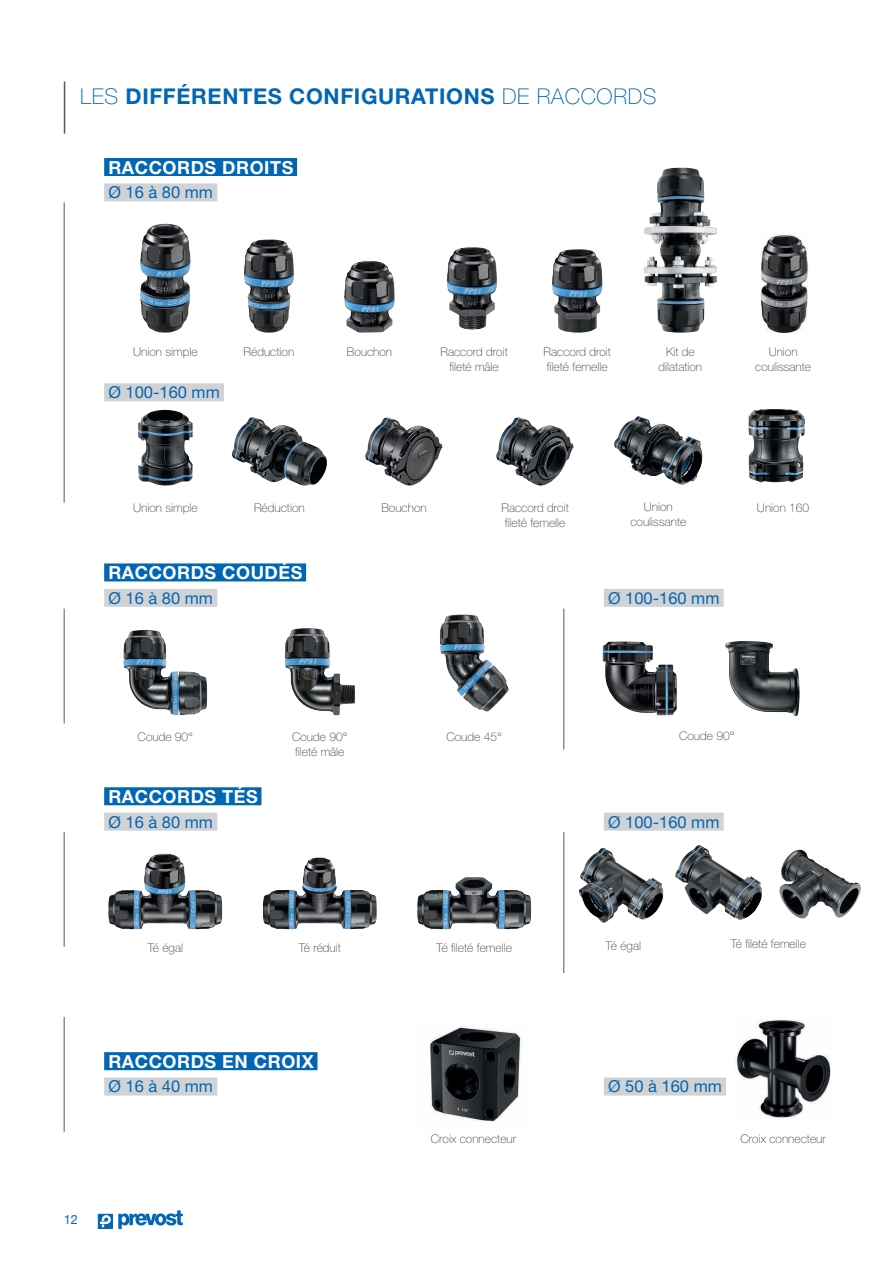
<style>
.page{position:relative;width:893px;height:1263px;background:#fff}
.page>*{position:absolute;margin:0;border:0;box-sizing:border-box;transform-origin:0 0}
.t1{font:700 21.75px "Helvetica Neue LT Std";letter-spacing:.03em;color:#0166b3}
.t2{font:700 18px "Helvetica Neue LT Std";letter-spacing:.03em;color:#fff}
.t3{font:16.5px "Helvetica Neue LT Std";color:#0166b3}
.t4{font:12.75px "Helvetica Neue";color:#0166b3}
.t5{font:100 12px/15px "Helvetica Neue LT Std";color:#3e3e3f;text-align:center}
.s1{font-weight:100}
</style>
<div class="page">
<svg style="left:98px;top:1210px;width:85px;height:19px"></svg>
<img style="left:140px;top:224px;width:51px;height:109px">
<img style="left:244px;top:239px;width:50px;height:94px">
<img style="left:344px;top:261px;width:51px;height:72px">
<img style="left:447px;top:247px;width:50px;height:83px">
<img style="left:552px;top:249px;width:50px;height:84px">
<img style="left:760px;top:234px;width:48px;height:99px">
<img style="left:644px;top:168px;width:38px;height:165px">
<hr style="left:64px;top:81px;width:1px;height:53px;background:#57585a">
<div style="left:104px;top:158px;width:193px;height:18px;background:#0166b3"></div>
<div style="left:104px;top:563px;width:202px;height:18px;background:#0166b3"></div>
<div style="left:104px;top:787px;width:157px;height:18px;background:#0166b3"></div>
<div style="left:104px;top:1052px;width:213px;height:18px;background:#0166b3"></div>
<div style="left:104px;top:383px;width:120px;height:18px;background:#d1d2d4"></div>
<div style="left:104px;top:183px;width:113px;height:18px;background:#d1d2d4"></div>
<div style="left:104px;top:589px;width:113px;height:18px;background:#d1d2d4"></div>
<div style="left:104px;top:813px;width:113px;height:18px;background:#d1d2d4"></div>
<div style="left:104px;top:1077px;width:113px;height:18px;background:#d1d2d4"></div>
<div style="left:604px;top:589px;width:120px;height:18px;background:#d1d2d4"></div>
<div style="left:604px;top:813px;width:120px;height:18px;background:#d1d2d4"></div>
<img style="left:614px;top:416px;width:89px;height:68px">
<img style="left:748px;top:409px;width:57px;height:74px">
<img style="left:232px;top:417px;width:95px;height:69px">
<img style="left:365px;top:417px;width:78px;height:69px">
<img style="left:138px;top:410px;width:55px;height:76px">
<img style="left:496px;top:417px;width:78px;height:69px">
<img style="left:123px;top:630px;width:84px;height:85px">
<img style="left:285px;top:628px;width:70px;height:87px">
<img style="left:440px;top:614px;width:69px;height:98px">
<img style="left:603px;top:641px;width:74px;height:74px">
<img style="left:725px;top:641px;width:75px;height:75px">
<hr style="left:564px;top:609px;width:1px;height:140px;background:#57585a">
<hr style="left:64px;top:609px;width:1px;height:114px;background:#57585a">
<hr style="left:64px;top:202px;width:1px;height:301px;background:#57585a">
<hr style="left:564px;top:832px;width:1px;height:141px;background:#57585a">
<hr style="left:64px;top:832px;width:1px;height:115px;background:#57585a">
<hr style="left:64px;top:1017px;width:1px;height:115px;background:#57585a">
<img style="left:579px;top:848px;width:85px;height:75px">
<img style="left:675px;top:845px;width:87px;height:75px">
<img style="left:779px;top:850px;width:82px;height:69px">
<img style="left:108px;top:853px;width:114px;height:76px">
<img style="left:263px;top:857px;width:114px;height:72px">
<img style="left:417px;top:877px;width:114px;height:52px">
<img style="left:430px;top:1026px;width:93px;height:96px">
<img style="left:735px;top:1020px;width:96px;height:99px">
<div style="left:604px;top:1077px;width:122px;height:18px;background:#d1d2d4"></div>
<p class="t1" style="left:80px;top:82px;width:578px"><span class="s1">LES</span> DIFFÉRENTES CONFIGURATIONS <span class="s1">DE RACCORDS</span></p>
<p class="t2" style="left:108px;top:156px;width:186px">RACCORDS DROITS</p>
<p class="t3" style="left:108px;top:183px;width:106px">Ø 16 à 80 mm</p>
<p class="t5" style="left:133px;top:344px;width:66px">Union simple</p>
<p class="t5" style="left:244px;top:344px;width:52px">Réduction</p>
<p class="t5" style="left:347px;top:344px;width:47px">Bouchon</p>
<p class="t5" style="left:440px;top:344px;width:69px">Raccord droit fileté mâle</p>
<p class="t5" style="left:544px;top:344px;width:69px;text-align:left">Raccord droit fileté femelle</p>
<p class="t5" style="left:755px;top:344px;width:58px">Union coulissante</p>
<p class="t5" style="left:659px;top:344px;width:45px">Kit de dilatation</p>
<p class="t3" style="left:108px;top:382px;width:113px">Ø 100-160 mm</p>
<p class="t5" style="left:133px;top:500px;width:66px">Union simple</p>
<p class="t5" style="left:254px;top:500px;width:52px">Réduction</p>
<p class="t5" style="left:381px;top:500px;width:47px">Bouchon</p>
<p class="t5" style="left:644px;top:499px;width:30px">Union</p>
<p class="t5" style="left:757px;top:500px;width:54px">Union 160</p>
<p class="t5" style="left:630px;top:514px;width:58px">coulissante</p>
<p class="t5" style="left:501px;top:500px;width:69px;text-align:left">Raccord droit fileté femelle</p>
<p class="t2" style="left:108px;top:562px;width:195px">RACCORDS COUDÉS</p>
<p class="t3" style="left:108px;top:588px;width:106px">Ø 16 à 80 mm</p>
<p class="t3" style="left:608px;top:588px;width:113px">Ø 100-160 mm</p>
<p class="t5" style="left:138px;top:729px;width:57px">Coude 90°</p>
<p class="t5" style="left:292px;top:729px;width:57px;text-align:left">Coude 90° fileté mâle</p>
<p class="t5" style="left:446px;top:729px;width:57px">Coude 45°</p>
<p class="t5" style="left:679px;top:728px;width:57px">Coude 90°</p>
<p class="t2" style="left:108px;top:785px;width:151px">RACCORDS TÉS</p>
<p class="t3" style="left:108px;top:812px;width:106px">Ø 16 à 80 mm</p>
<p class="t5" style="left:148px;top:940px;width:37px">Té égal</p>
<p class="t5" style="left:299px;top:940px;width:44px">Té réduit</p>
<p class="t5" style="left:437px;top:940px;width:77px">Té fileté femelle</p>
<p class="t2" style="left:108px;top:1050px;width:207px">RACCORDS EN CROIX</p>
<p class="t3" style="left:108px;top:1077px;width:106px">Ø 16 à 40 mm</p>
<p class="t4" style="left:64px;top:1210px;width:16px">12</p>
<p class="t5" style="left:431px;top:1131px;width:87px">Croix connecteur</p>
<p class="t3" style="left:608px;top:812px;width:113px">Ø 100-160 mm</p>
<p class="t5" style="left:606px;top:938px;width:37px">Té égal</p>
<p class="t5" style="left:731px;top:936px;width:77px">Té fileté femelle</p>
<p class="t3" style="left:608px;top:1077px;width:115px">Ø 50 à 160 mm</p>
<p class="t5" style="left:740px;top:1131px;width:87px">Croix connecteur</p>
</div>
